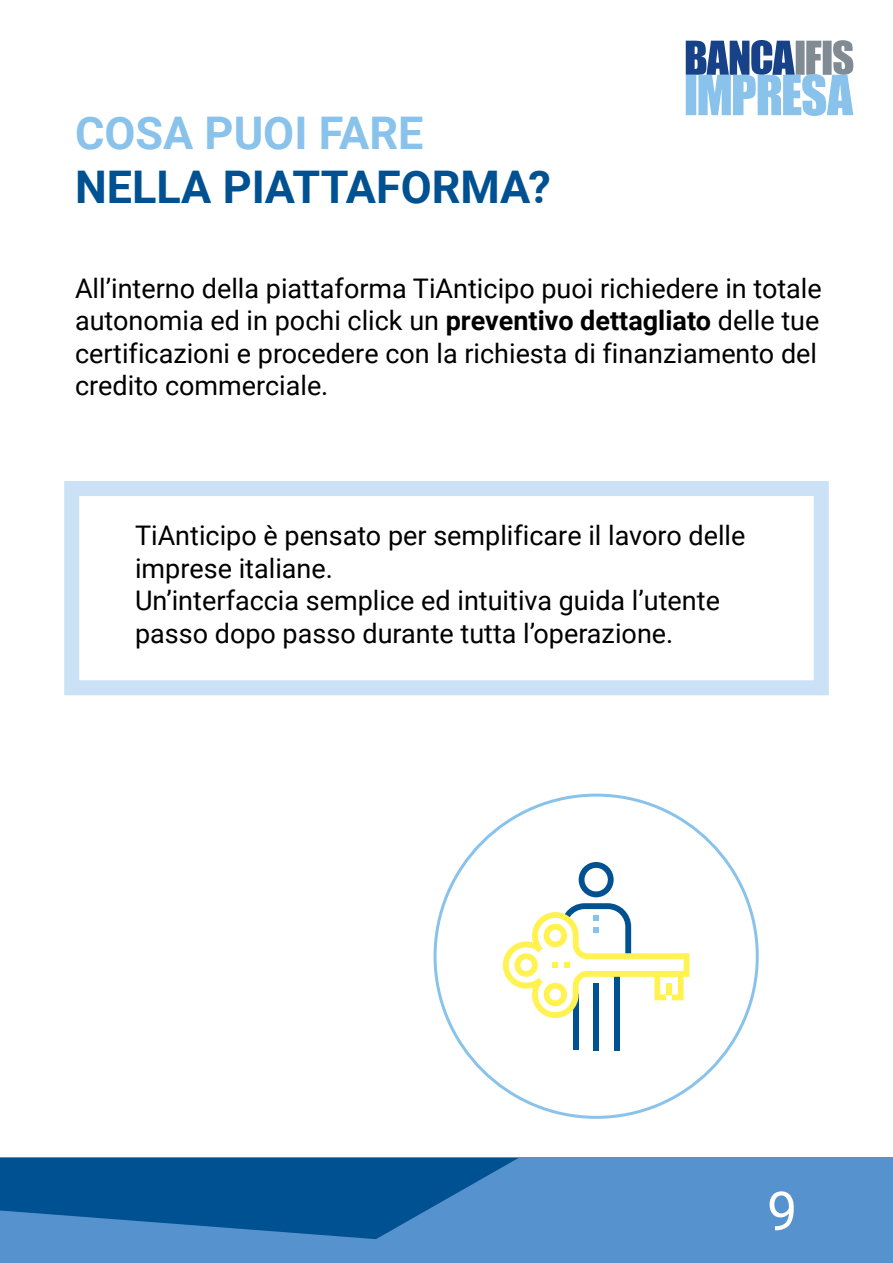
<style>
.page{position:relative;width:893px;height:1263px;background:#fff}
.page>*{position:absolute;margin:0;border:0;box-sizing:border-box;transform-origin:0 0}
.t1{font:54px "Roboto";color:#fff}
.t2{font:700 45px "Roboto";color:#005191}
.t3{font:700 45px "Roboto";color:#89c2eb}
.t4{font:27px/32.4px "Roboto";color:#000}
.s1{font-weight:700}
</style>
<div class="page">
<div style="left:0;top:1158px;width:893px;height:105px;background:#5692ce"></div>
<svg style="left:0;top:1158px;width:518px;height:81px"></svg>
<svg style="left:686px;top:40px;width:167px;height:76px"></svg>
<div style="left:593px;top:983px;width:6px;height:67px;background:#005191"></div>
<svg style="left:579px;top:862px;width:35px;height:35px"></svg>
<div style="left:614px;top:974px;width:5px;height:76px;background:#005191"></div>
<div style="left:573px;top:994px;width:6px;height:56px;background:#005191"></div>
<svg style="left:503px;top:903px;width:186px;height:115px"></svg>
<div style="left:64px;top:481px;width:765px;height:214px;border:15px solid #cae1f6"></div>
<h2 class="t3" style="left:75px;top:102px;width:350px">COSA PUOI FARE</h2>
<h2 class="t2" style="left:75px;top:156px;width:477px">NELLA PIATTAFORMA?</h2>
<p class="t4" style="left:75px;top:271px;width:748px">All’interno della piattaforma TiAnticipo puoi richiedere in totale autonomia ed in pochi click un <span class="s1">preventivo dettagliato</span> delle tue certificazioni e procedere con la richiesta di finanziamento del credito commerciale.</p>
<p class="t4" style="left:135px;top:518px;width:612px">TiAnticipo è pensato per semplificare il lavoro delle imprese italiane.<br>Un’interfaccia semplice ed intuitiva guida l’utente passo dopo passo durante tutta l’operazione.</p>
<h1 class="t1" style="left:767px;top:1173px;width:32px">9</h1>
</div>
